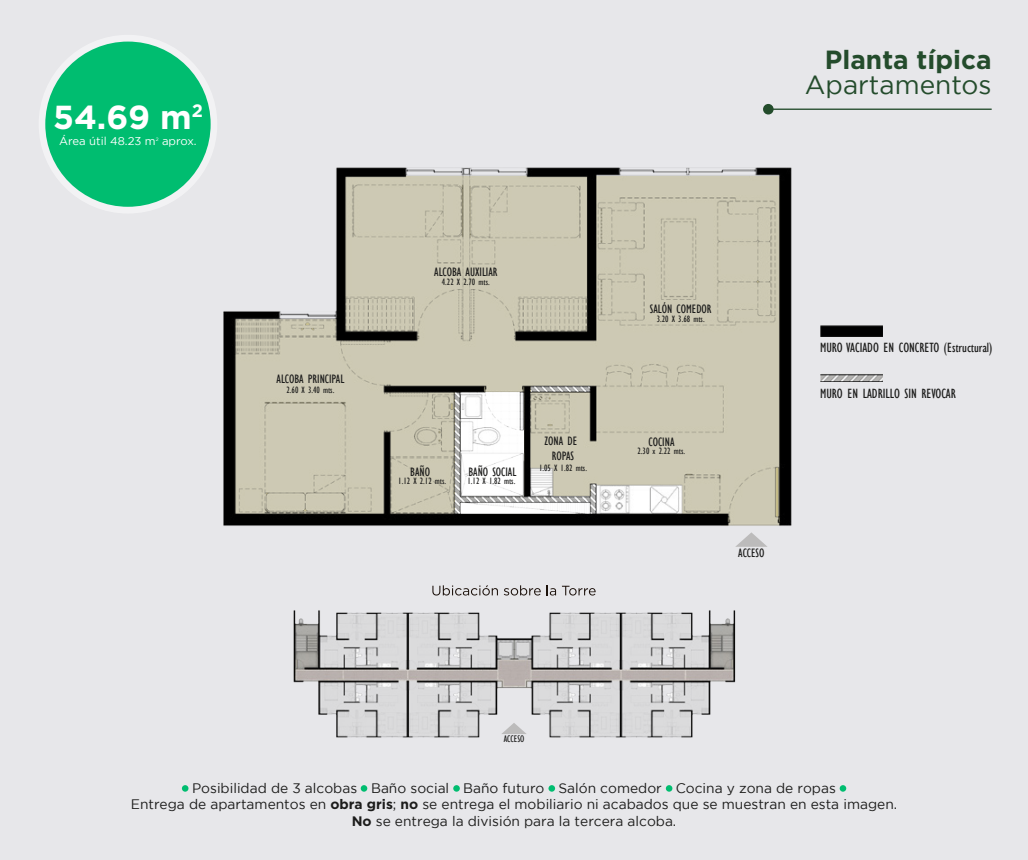
<style>
.page{position:relative;width:1028px;height:860px;background:#fff}
.page>*{position:absolute;margin:0;border:0;box-sizing:border-box;transform-origin:0 0}
.t1{font:700 33.25px "Gotham";color:#fff}
.t2{font:700 26.25px "Gotham";color:#244c2c}
.t3{font:26.25px "Gotham";color:#244c2c}
.t4{font:13.75px/16.5px "Gotham";color:#1c1c1b;text-align:center}
.t5{font:condensed 13.75px "Gill Sans";color:#1c1c1b}
.t6{font:condensed 12.5px/15px "Gill Sans";color:#1c1c1b;text-align:center}
.t7{font:11.38px "Gotham";color:#fff}
.t8{font:condensed 9.88px "Gill Sans";color:#1c1c1b}
.t9{font:condensed 9.38px "Gill Sans";color:#1c1c1b}
.t10{font:4.88px "Gotham";color:#fff}
.s1{font-weight:700}
</style>
<div class="page">
<div style="left:0;top:0;width:1028px;height:859px;background:#e7e7ea"></div>
<hr style="left:768px;top:108px;width:223px;height:2px;background:#244c2c">
<div style="left:764px;top:105px;width:8px;height:8px;background:#244c2c;border-radius:50%"></div>
<div style="left:763px;top:104px;width:10px;height:10px;border:2px solid #244c2c;border-radius:50%"></div>
<div style="left:39px;top:35px;width:178px;height:178px;background:#f2f2f4;border-radius:50%"></div>
<div style="left:45px;top:42px;width:166px;height:165px;background:#00bd70;border-radius:50%"></div>
<img style="left:845px;top:325px;width:37px;height:11px">
<img style="left:845px;top:374px;width:37px;height:7px">
<img style="left:293px;top:585px;width:443px;height:153px">
<svg style="left:432px;top:585px;width:66px;height:10px"></svg>
<svg style="left:504px;top:585px;width:37px;height:10px"></svg>
<svg style="left:547px;top:585px;width:9px;height:10px"></svg>
<svg style="left:562px;top:585px;width:33px;height:10px"></svg>
<svg style="left:501px;top:722px;width:26px;height:11px"></svg>
<svg style="left:182px;top:784px;width:6px;height:7px"></svg>
<svg style="left:361px;top:784px;width:6px;height:7px"></svg>
<svg style="left:453px;top:784px;width:7px;height:7px"></svg>
<svg style="left:548px;top:784px;width:7px;height:7px"></svg>
<svg style="left:666px;top:784px;width:6px;height:7px"></svg>
<svg style="left:839px;top:784px;width:7px;height:7px"></svg>
<img style="left:168px;top:113px;width:677px;height:434px">
<svg style="left:735px;top:532px;width:32px;height:14px"></svg>
<h1 class="t1" style="left:53px;top:98px;width:151px">54.69 m<sup>2</sup></h1>
<p class="t7" style="left:59px;top:135px;width:98px">Área útil 48.23 m</p>
<p class="t10" style="left:156px;top:136px;width:4px">2</p>
<p class="t7" style="left:162px;top:135px;width:36px">aprox.</p>
<h2 class="t2" style="left:825px;top:44px;width:168px">Planta típica</h2>
<h2 class="t3" style="left:805px;top:70px;width:188px">Apartamentos</h2>
<p class="t6" style="left:276px;top:371px;width:69px">ALCOBA PRINCIPAL</p>
<p class="t9" style="left:286px;top:384px;width:49px">2.60 X 3.40 mts.</p>
<p class="t6" style="left:434px;top:265px;width:65px">ALCOBA AUXILIAR</p>
<p class="t9" style="left:442px;top:277px;width:49px">4.22 X 2.70 mts.</p>
<p class="t6" style="left:410px;top:464px;width:21px">BAÑO</p>
<p class="t9" style="left:398px;top:475px;width:49px">1.12 X 2.12 mts.</p>
<p class="t6" style="left:468px;top:464px;width:49px">BAÑO SOCIAL</p>
<p class="t9" style="left:467px;top:475px;width:49px">1.12 X 1.82 mts.</p>
<p class="t6" style="left:544px;top:433px;width:34px">ZONA DE<br>ROPAS</p>
<p class="t9" style="left:539px;top:462px;width:49px">1.05 X 1.82 mts.</p>
<p class="t6" style="left:650px;top:301px;width:63px">SALÓN COMEDOR</p>
<p class="t9" style="left:656px;top:313px;width:49px">3.20 X 3.68 mts.</p>
<p class="t6" style="left:648px;top:434px;width:27px">COCINA</p>
<p class="t9" style="left:637px;top:445px;width:49px">2.30 x 2.22 mts.</p>
<p class="t6" style="left:738px;top:545px;width:28px">ACCESO</p>
<p class="t5" style="left:820px;top:339px;width:174px">MURO VACIADO EN CONCRETO (Estructural)</p>
<p class="t5" style="left:820px;top:385px;width:137px">MURO EN LADRILLO SIN REVOCAR</p>
<p class="t8" style="left:504px;top:733px;width:22px">ACCESO</p>
<p class="t4" style="left:131px;top:779px;width:768px">- Posibilidad de 3 alcobas - Baño social - Baño futuro - Salón comedor - Cocina y zona de ropas -<br>Entrega de apartamentos en <span class="s1">obra gris</span>; <span class="s1">no</span> se entrega el mobiliario ni acabados que se muestran en esta imagen.<br><span class="s1">No</span> se entrega la división para la tercera alcoba.</p>
</div>
